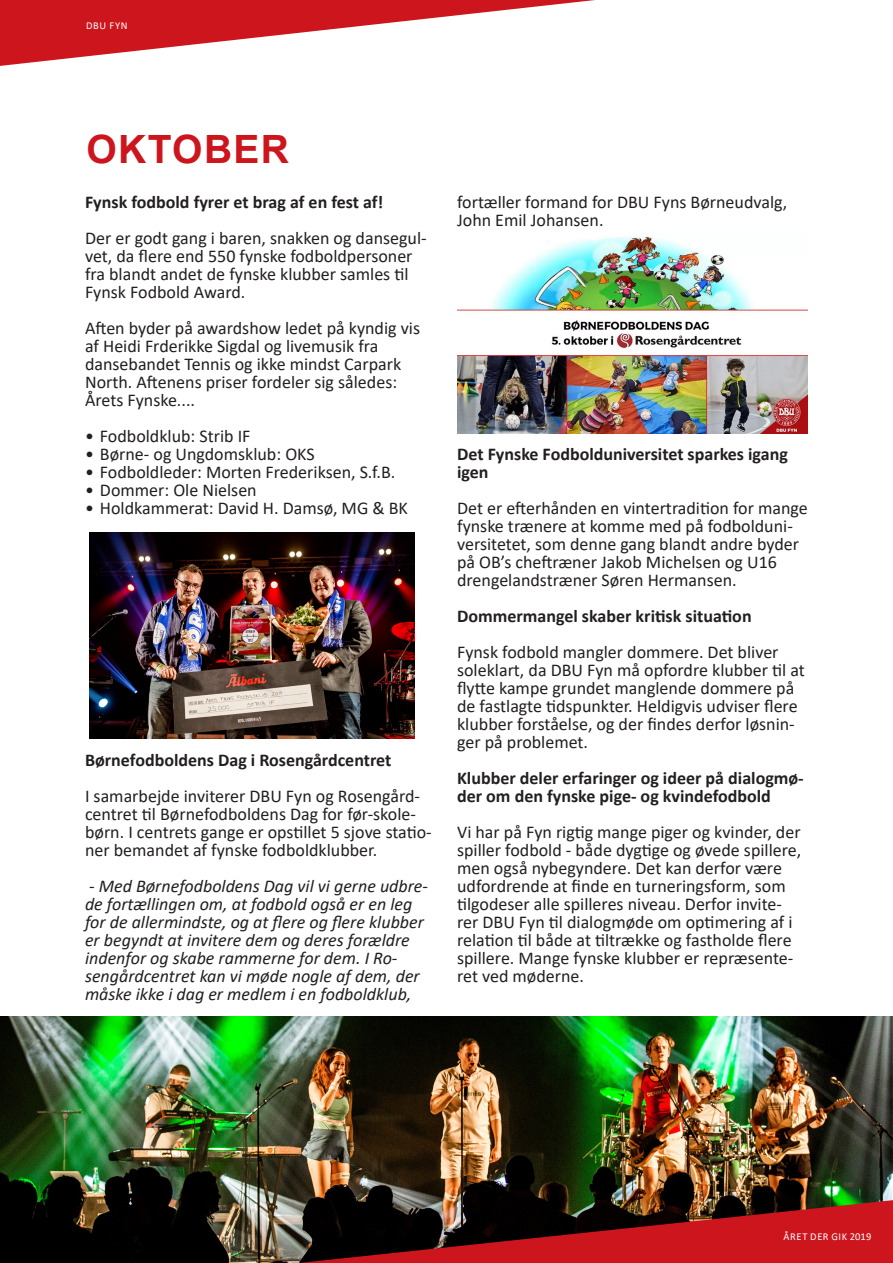
<style>
.page{position:relative;width:893px;height:1263px;background:#fff}
.page>*{position:absolute;margin:0;border:0;box-sizing:border-box;transform-origin:0 0}
.Overskrift{font:700 39px "Arial";letter-spacing:.035em;color:#cd151d}
.Brød{font:18px/18px "Calibri";color:#231f20}
.Brød-2{font:italic 18px/18px "Calibri";color:#231f20}
.Brød-3{font:700 18px/18px "Calibri";color:#231f20}
.t1{font:10.5px "Calibri";letter-spacing:.055em;color:#fff}
</style>
<div class="page">
<img style="left:0;top:1016px;width:893px;height:247px">
<img style="left:89px;top:533px;width:325px;height:206px">
<img style="left:457px;top:236px;width:351px;height:198px">
<svg style="left:299px;top:1200px;width:594px;height:63px;background:#731717"></svg>
<svg style="left:0;top:0;width:595px;height:66px"></svg>
<p class="t1" style="left:86px;top:18px;width:43px">DBU FYN</p>
<p class="Overskrift" style="left:87px;top:122px;width:204px">OKTOBER</p>
<p class="Brød-3" style="left:85px;top:193px;width:300px">Fynsk fodbold fyrer et brag af en fest af!</p>
<p class="Brød" style="left:85px;top:229px;width:343px">Der er godt gang i baren, snakken og dansegul&shy;vet, da flere end 550 fynske fodboldpersoner fra blandt andet de fynske klubber samles til Fynsk Fodbold Award.</p>
<p class="Brød" style="left:85px;top:319px;width:336px">Aften byder på awardshow ledet på kyndig vis af Heidi Frderikke Sigdal og livemusik fra</p>
<p class="Brød" style="left:85px;top:355px;width:318px">dansebandet Tennis og ikke mindst Carpark<br>North. Aftenens priser fordeler sig således:<br>Årets Fynske....</p>
<p class="Brød" style="left:85px;top:427px;width:167px">• Fodboldklub: Strib IF</p>
<p class="Brød" style="left:85px;top:445px;width:231px">• Børne- og Ungdomsklub: OKS</p>
<p class="Brød" style="left:85px;top:463px;width:312px">• Fodboldleder: Morten Frederiksen, S.f.B.</p>
<p class="Brød" style="left:85px;top:481px;width:173px">• Dommer: Ole Nielsen</p>
<p class="Brød" style="left:85px;top:499px;width:324px">• Holdkammerat: David H. Damsø, MG &amp; BK</p>
<p class="Brød-3" style="left:85px;top:751px;width:308px">Børnefodboldens Dag i Rosengårdcentret</p>
<p class="Brød" style="left:85px;top:787px;width:348px">I samarbejde inviterer DBU Fyn og Rosengård&shy;centret til Børnefodboldens Dag for før-skole&shy;børn. I centrets gange er opstillet 5 sjove statio&shy;ner bemandet af fynske fodboldklubber.</p>
<p class="Brød-2" style="left:85px;top:876px;width:345px">- Med Børnefodboldens Dag vil vi gerne udbre&shy;de fortællingen om, at fodbold også er en leg for de allermindste, og at flere og flere klubber er begyndt at invitere dem og deres forældre indenfor og skabe rammerne for dem. I Ro&shy;sengårdcentret kan vi møde nogle af dem, der måske ikke i dag er medlem i en fodboldklub,</p>
<p class="Brød" style="left:457px;top:193px;width:332px">fortæller formand for DBU Fyns Børneudvalg,<br>John Emil Johansen.</p>
<p class="Brød-3" style="left:457px;top:445px;width:332px">Det Fynske Fodbolduniversitet sparkes igang igen</p>
<p class="Brød" style="left:457px;top:499px;width:352px">Det er efterhånden en vintertradition for mange fynske trænere at komme med på fodbolduni&shy;versitetet, som denne gang blandt andre byder på OB’s cheftræner Jakob Michelsen og U16 drengelandstræner Søren Hermansen.</p>
<p class="Brød-3" style="left:457px;top:607px;width:296px">Dommermangel skaber kritisk situation</p>
<p class="Brød" style="left:457px;top:643px;width:349px">Fynsk fodbold mangler dommere. Det bliver soleklart, da DBU Fyn må opfordre klubber til at flytte kampe grundet manglende dommere på de fastlagte tidspunkter. Heldigvis udviser flere klubber forståelse, og der findes derfor løsnin&shy;ger på problemet.</p>
<p class="Brød-3" style="left:457px;top:769px;width:348px">Klubber deler erfaringer og ideer på dialogmø&shy;der om den fynske pige- og kvindefodbold</p>
<p class="Brød" style="left:457px;top:823px;width:346px">Vi har på Fyn rigtig mange piger og kvinder, der spiller fodbold - både dygtige og øvede spillere, men også nybegyndere. Det kan derfor være udfordrende at finde en turneringsform, som tilgodeser alle spilleres niveau. Derfor invite&shy;rer DBU Fyn til dialogmøde om optimering af i relation til både at tiltrække og fastholde flere spillere. Mange fynske klubber er repræsente&shy;ret ved møderne.</p>
<p class="t1" style="left:783px;top:1229px;width:89px">ÅRET DER GIK 2019</p>
</div>
